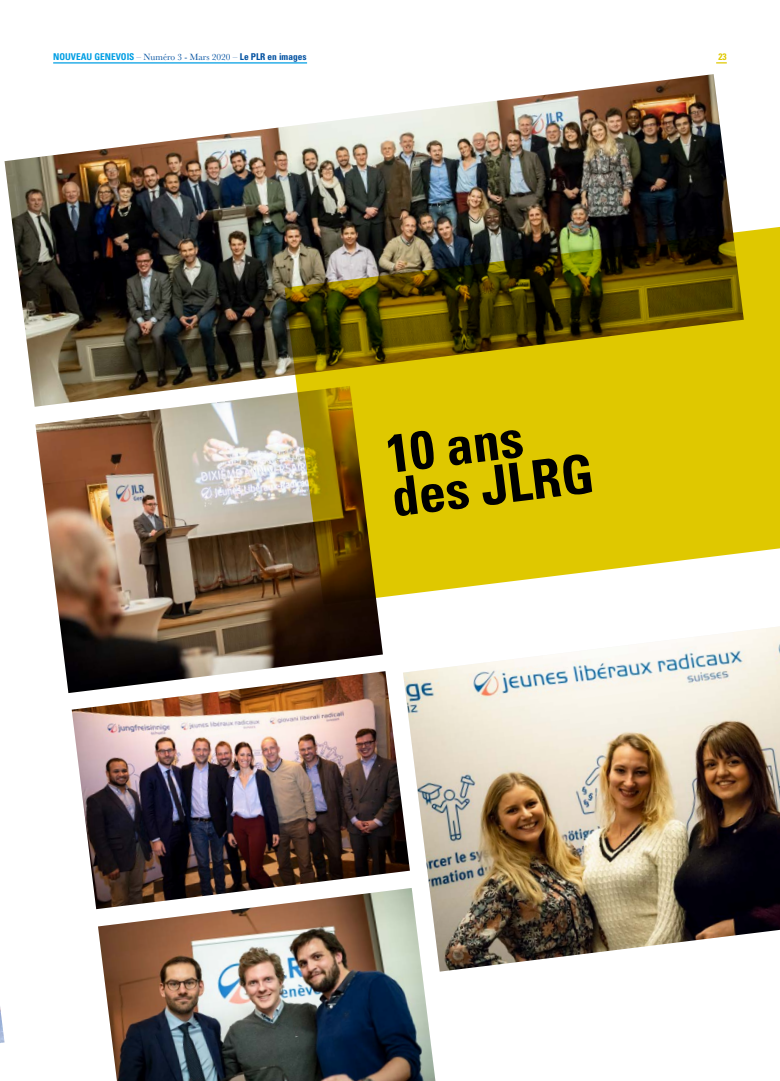
<style>
.page{position:relative;width:780px;height:1081px;background:#fff}
.page>*{position:absolute;margin:0;border:0;box-sizing:border-box;transform-origin:0 0}
.t1{font:700 condensed 53.75px/43.8px "Univers LT Std";color:#000}
.t2{font:9.38px "Baskerville";color:#0050a0}
.t3{font:700 condensed 9.38px "Univers LT Std";color:#dfc800}
.s1{font-family:"Univers LT Std";font-weight:700;font-stretch:condensed;color:#009ee3}
.s2{font-family:"Univers LT Std";font-weight:700;font-stretch:condensed}
</style>
<div class="page">
<img style="left:5px;top:74px;width:725px;height:333px">
<img style="left:0;top:1006px;width:5px;height:37px">
<img style="left:35px;top:386px;width:348px;height:307px">
<img style="left:72px;top:671px;width:331px;height:238px">
<img style="left:98px;top:888px;width:337px;height:193px">
<img style="left:403px;top:626px;width:377px;height:345px">
<img style="left:284px;top:201px;width:496px;height:403px">
<hr style="left:53px;top:62px;width:254px;height:2px;background:#009ee3">
<p class="t2" style="left:53px;top:51px;width:255px"><span class="s1">NOUVEAU GENEVOIS</span> – Numéro 3 - Mars 2020 – <span class="s2">Le PLR en images</span></p>
<p class="t3" style="left:718px;top:51px;width:10px">23</p>
<h1 class="t1" style="left:384px;top:432px;width:205px;rotate:-7deg">10 ans des JLRG</h1>
</div>
